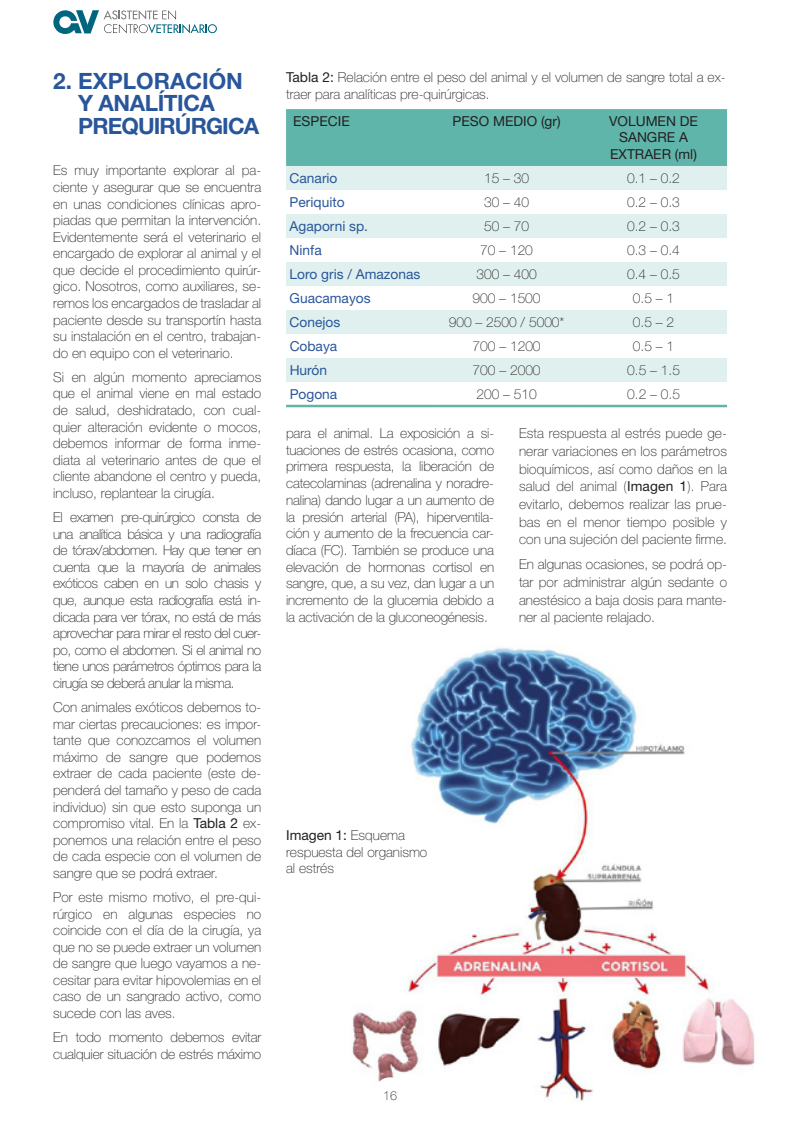
<style>
.page{position:relative;width:798px;height:1134px;background:#fff}
.page>*{position:absolute;margin:0;border:0;box-sizing:border-box;transform-origin:0 0}
.t1{font:700 22.5px/22.6px "Helvetica Neue LT Std";letter-spacing:-.02em;color:#29569b}
.t2{font:100 13.75px/16.6px "Helvetica Neue LT Std";color:#231f20;text-align:justify}
.t3{font:13.75px "Helvetica Neue LT Std";color:#29569b}
.t4{font:13.75px/16.5px "Helvetica Neue LT Std";color:#231f20;text-align:center}
.t5{font:100 12.5px "Helvetica Neue LT Std";color:#231f20}
.s1{font-weight:400}
</style>
<div class="page">
<img style="left:352px;top:647px;width:403px;height:454px">
<div style="left:286px;top:109px;width:440px;height:57px;background:#60b5ab"></div>
<svg style="left:286px;top:166px;width:440px;height:216px;fill:#dff0ee"></svg>
<hr style="left:286px;top:405px;width:147px;height:2px;background:#60b5ab">
<hr style="left:433px;top:405px;width:147px;height:2px;background:#60b5ab">
<hr style="left:580px;top:405px;width:146px;height:2px;background:#60b5ab">
<div style="left:373px;top:1077px;width:33px;height:33px;background:#fff;border-radius:50%"></div>
<svg style="left:53px;top:10px;width:164px;height:24px"></svg>
<h1 class="t1" style="left:78px;top:69px;width:182px;text-indent:-25px">2. EXPLORACIÓN<br>Y ANALÍTICA<br>PREQUIRÚRGICA</h1>
<p class="t2" style="left:53px;top:162px;width:209px">Es muy importante explorar al pa&shy;ciente y asegurar que se encuentra en unas condiciones clínicas apro&shy;piadas que permitan la intervención.<br>Evidentemente será el veterinario el encargado de explorar al animal y el que decide el procedimiento quirúr&shy;gico. Nosotros, como auxiliares, se&shy;remos los encargados de trasladar al paciente desde su transportín hasta su instalación en el centro, trabajan&shy;do en equipo con el veterinario.</p>
<p class="t2" style="left:53px;top:369px;width:209px">Si en algún momento apreciamos que el animal viene en mal estado de salud, deshidratado, con cual&shy;quier alteración evidente o mocos, debemos informar de forma inme&shy;diata al veterinario antes de que el cliente abandone el centro y pueda, incluso, replantear la cirugía.</p>
<p class="t2" style="left:53px;top:509px;width:209px">El examen pre-quirúrgico consta de una analítica básica y una radiografía de tórax/abdomen. Hay que tener en cuenta que la mayoría de animales exóticos caben en un solo chasis y que, aunque esta radiografía está in&shy;dicada para ver tórax, no está de más aprovechar para mirar el resto del cuer&shy;po, como el abdomen. Si el animal no tiene unos parámetros óptimos para la cirugía se deberá anular la misma.</p>
<p class="t2" style="left:53px;top:699px;width:209px">Con animales exóticos debemos to&shy;mar ciertas precauciones: es impor&shy;tante que conozcamos el volumen máximo de sangre que podemos extraer de cada paciente (este de&shy;penderá del tamaño y peso de cada individuo) sin que esto suponga un compromiso vital. En la <span class="s1">Tabla 2</span> ex&shy;ponemos una relación entre el peso de cada especie con el volumen de sangre que se podrá extraer.</p>
<p class="t2" style="left:53px;top:889px;width:209px">Por este mismo motivo, el pre-qui&shy;rúrgico en algunas especies no coincide con el día de la cirugía, ya que no se puede extraer un volumen de sangre que luego vayamos a ne&shy;cesitar para evitar hipovolemias en el caso de un sangrado activo, como sucede con las aves.</p>
<p class="t2" style="left:53px;top:1029px;width:209px">En todo momento debemos evitar cualquier situación de estrés máximo</p>
<p class="t2" style="left:286px;top:69px;width:441px"><span class="s1">Tabla 2:</span> Relación entre el peso del animal y el volumen de sangre total a ex&shy;traer para analíticas pre-quirúrgicas.</p>
<p class="t4" style="left:293px;top:113px;width:58px">ESPECIE</p>
<p class="t4" style="left:452px;top:113px;width:109px">PESO MEDIO (gr)</p>
<p class="t4" style="left:609px;top:113px;width:90px">VOLUMEN DE<br>SANGRE A<br>EXTRAER (ml)</p>
<p class="t3" style="left:289px;top:170px;width:49px">Canario</p>
<p class="t2" style="left:484px;top:170px;width:47px">15 – 30</p>
<p class="t2" style="left:627px;top:170px;width:54px">0.1 – 0.2</p>
<p class="t3" style="left:289px;top:194px;width:56px">Periquito</p>
<p class="t2" style="left:484px;top:194px;width:47px">30 – 40</p>
<p class="t2" style="left:627px;top:194px;width:54px">0.2 – 0.3</p>
<p class="t3" style="left:289px;top:218px;width:80px">Agaporni sp.</p>
<p class="t2" style="left:484px;top:218px;width:47px">50 – 70</p>
<p class="t2" style="left:627px;top:218px;width:54px">0.2 – 0.3</p>
<p class="t3" style="left:289px;top:242px;width:34px">Ninfa</p>
<p class="t2" style="left:480px;top:242px;width:54px">70 – 120</p>
<p class="t2" style="left:627px;top:242px;width:54px">0.3 – 0.4</p>
<p class="t3" style="left:289px;top:266px;width:132px">Loro gris / Amazonas</p>
<p class="t2" style="left:476px;top:266px;width:62px">300 – 400</p>
<p class="t2" style="left:627px;top:266px;width:54px">0.4 – 0.5</p>
<p class="t3" style="left:289px;top:290px;width:82px">Guacamayos</p>
<p class="t2" style="left:472px;top:290px;width:70px">900 – 1500</p>
<p class="t2" style="left:632px;top:290px;width:43px">0.5 – 1</p>
<p class="t3" style="left:289px;top:314px;width:52px">Conejos</p>
<p class="t2" style="left:448px;top:314px;width:117px">900 – 2500 / 5000*</p>
<p class="t2" style="left:632px;top:314px;width:43px">0.5 – 2</p>
<p class="t3" style="left:289px;top:338px;width:49px">Cobaya</p>
<p class="t2" style="left:472px;top:338px;width:70px">700 – 1200</p>
<p class="t2" style="left:632px;top:338px;width:43px">0.5 – 1</p>
<p class="t3" style="left:289px;top:362px;width:39px">Hurón</p>
<p class="t2" style="left:472px;top:362px;width:70px">700 – 2000</p>
<p class="t2" style="left:627px;top:362px;width:54px">0.5 – 1.5</p>
<p class="t3" style="left:289px;top:386px;width:49px">Pogona</p>
<p class="t2" style="left:476px;top:386px;width:62px">200 – 510</p>
<p class="t2" style="left:627px;top:386px;width:54px">0.2 – 0.5</p>
<p class="t2" style="left:286px;top:425px;width:209px">para el animal. La exposición a si&shy;tuaciones de estrés ocasiona, como primera respuesta, la liberación de catecolaminas (adrenalina y noradre&shy;nalina) dando lugar a un aumento de la presión arterial (PA), hiperventila&shy;ción y aumento de la frecuencia car&shy;díaca (FC). También se produce una elevación de hormonas cortisol en sangre, que, a su vez, dan lugar a un incremento de la glucemia debido a la activación de la gluconeogénesis.</p>
<p class="t2" style="left:519px;top:425px;width:209px;line-height:17.6px">Esta respuesta al estrés puede ge&shy;nerar variaciones en los parámetros bioquímicos, así como daños en la salud del animal (<span class="s1">Imagen 1</span>). Para evitarlo, debemos realizar las prue&shy;bas en el menor tiempo posible y con una sujeción del paciente firme.</p>
<p class="t2" style="left:519px;top:556px;width:209px;line-height:17.6px">En algunas ocasiones, se podrá op&shy;tar por administrar algún sedante o anestésico a baja dosis para mante&shy;ner al paciente relajado.</p>
<p class="t2" style="left:286px;top:827px;width:143px;text-align:left"><span class="s1">Imagen 1:</span> Esquema respuesta del organismo al estrés</p>
<p class="t5" style="left:383px;top:1089px;width:15px">16</p>
</div>
